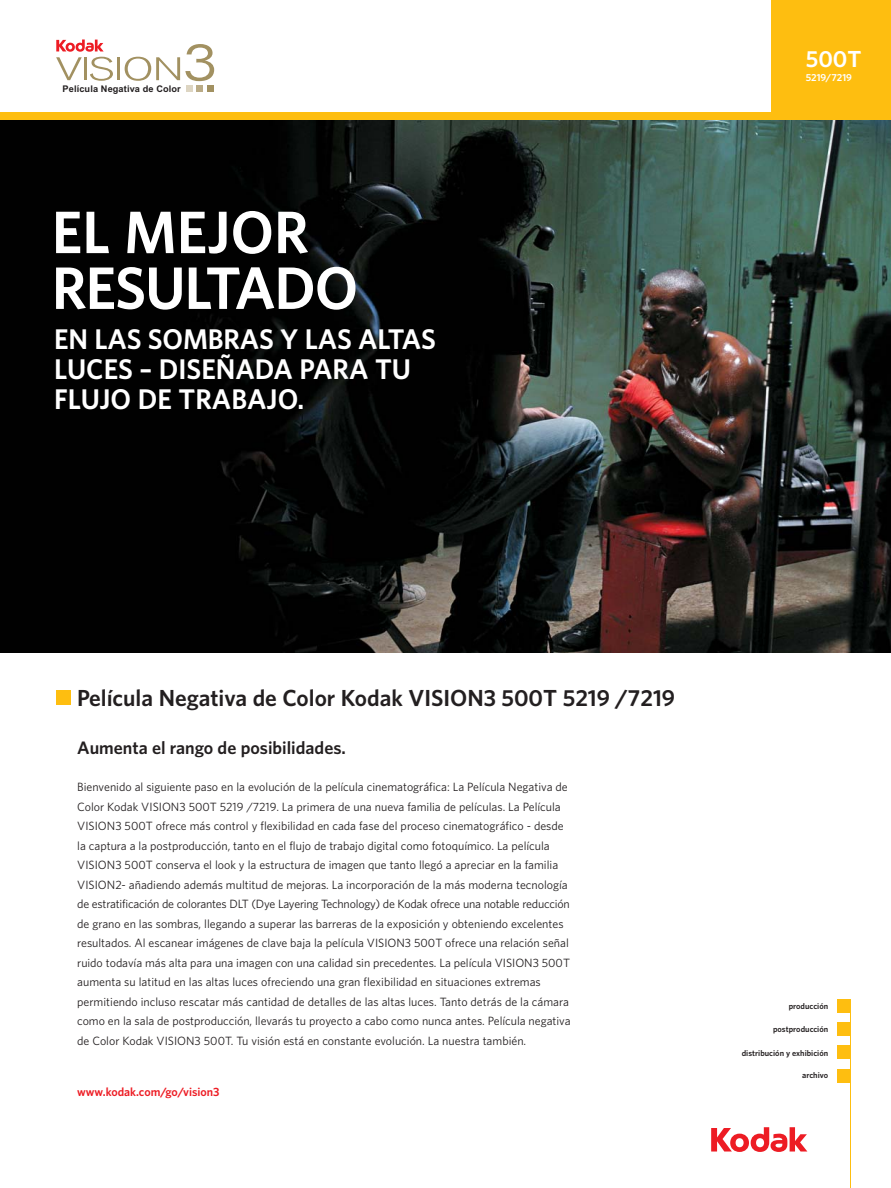
<style>
.page{position:relative;width:891px;height:1188px;background:#fff}
.page>*{position:absolute;margin:0;border:0;box-sizing:border-box;transform-origin:0 0}
.t1{font:600 60px/55.8px "Whitney K";letter-spacing:-.02em;color:#fff}
.t2{font:600 28.5px/30px "Whitney K";color:#fff}
.t3{font:600 23.25px "Whitney K";color:#231f20}
.t4{font:600 23.25px "Whitney K";color:#fff}
.t5{font:600 18px "Whitney K";color:#231f20}
.t6{font:12px/19.5px "Whitney K";color:#231f20}
.t7{font:600 12px "Whitney K";color:#ed1c24}
.t8{font:600 10.2px "Whitney K";color:#fff}
.t9{font:700 9.15px "Arial";letter-spacing:.01em;color:#231f20}
.t10{font:600 8.25px "Whitney K";letter-spacing:.005em;color:#231f20}
</style>
<div class="page">
<div style="left:0;top:112px;width:891px;height:21px;background:#febe10"></div>
<div style="left:771px;top:0;width:120px;height:121px;background:#febe10"></div>
<img style="left:0;top:121px;width:891px;height:532px">
<svg style="left:711px;top:1127px;width:96px;height:25px"></svg>
<div style="left:837px;top:999px;width:14px;height:14px;background:#febe10"></div>
<div style="left:837px;top:1023px;width:14px;height:13px;background:#febe10"></div>
<div style="left:837px;top:1046px;width:14px;height:13px;background:#febe10"></div>
<div style="left:837px;top:1069px;width:14px;height:13px;background:#febe10"></div>
<hr style="left:850px;top:1000px;width:1px;height:188px;background:#febe10">
<div style="left:56px;top:690px;width:15px;height:15px;background:#febe10"></div>
<div style="left:186px;top:85px;width:7px;height:7px;background:#ddd5c2"></div>
<div style="left:196px;top:85px;width:7px;height:7px;background:#baab86"></div>
<div style="left:207px;top:85px;width:7px;height:7px;background:#a29161"></div>
<svg style="left:56px;top:39px;width:57px;height:42px"></svg>
<hr style="left:117px;top:57px;width:3px;height:23px;background:#a29161">
<svg style="left:125px;top:44px;width:89px;height:37px"></svg>
<p class="t9" style="left:63px;top:85px;width:120px">Película Negativa de Color</p>
<h1 class="t1" style="left:52px;top:209px;width:308px">EL MEJOR<br>RESULTADO</h1>
<h2 class="t2" style="left:54px;top:327px;width:383px">EN LAS SOMBRAS Y LAS ALTAS<br>LUCES – DISEÑADA PARA TU<br>FLUJO DE TRABAJO.</h2>
<h3 class="t4" style="left:806px;top:50px;width:57px">500T</h3>
<p class="t8" style="left:806px;top:74px;width:48px">5219/7219</p>
<h3 class="t3" style="left:77px;top:689px;width:600px">Película Negativa de Color Kodak VISION3 500T 5219 /7219</h3>
<h3 class="t5" style="left:77px;top:741px;width:270px">Aumenta el rango de posibilidades.</h3>
<p class="t6" style="left:77px;top:778px;width:495px">Bienvenido al siguiente paso en la evolución de la película cinematográfica: La Película Negativa de Color Kodak VISION3 500T 5219 /7219. La primera de una nueva familia de películas. La Película VISION3 500T ofrece más control y flexibilidad en cada fase del proceso cinematográfico - desde la captura a la postproducción, tanto en el flujo de trabajo digital como fotoquímico. La película VISION3 500T conserva el look y la estructura de imagen que tanto llegó a apreciar en la familia VISION2- añadiendo además multitud de mejoras. La incorporación de la más moderna tecnología de estratificación de colorantes DLT (Dye Layering Technology) de Kodak ofrece una notable reducción de grano en las sombras, llegando a superar las barreras de la exposición y obteniendo excelentes resultados. Al escanear imágenes de clave baja la película VISION3 500T ofrece una relación señal ruido todavía más alta para una imagen con una calidad sin precedentes. La película VISION3 500T aumenta su latitud en las altas luces ofreciendo una gran flexibilidad en situaciones extremas permitiendo incluso rescatar más cantidad de detalles de las altas luces. Tanto detrás de la cámara como en la sala de postproducción, llevarás tu proyecto a cabo como nunca antes. Película negativa de Color Kodak VISION3 500T. Tu visión está en constante evolución. La nuestra también.</p>
<p class="t7" style="left:77px;top:1088px;width:144px">www.kodak.com/go/vision3</p>
<p class="t10" style="left:789px;top:1004px;width:41px">producción</p>
<p class="t10" style="left:773px;top:1027px;width:57px">postproducción</p>
<p class="t10" style="left:742px;top:1050px;width:88px">distribución y exhibición</p>
<p class="t10" style="left:802px;top:1073px;width:28px">archivo</p>
</div>
